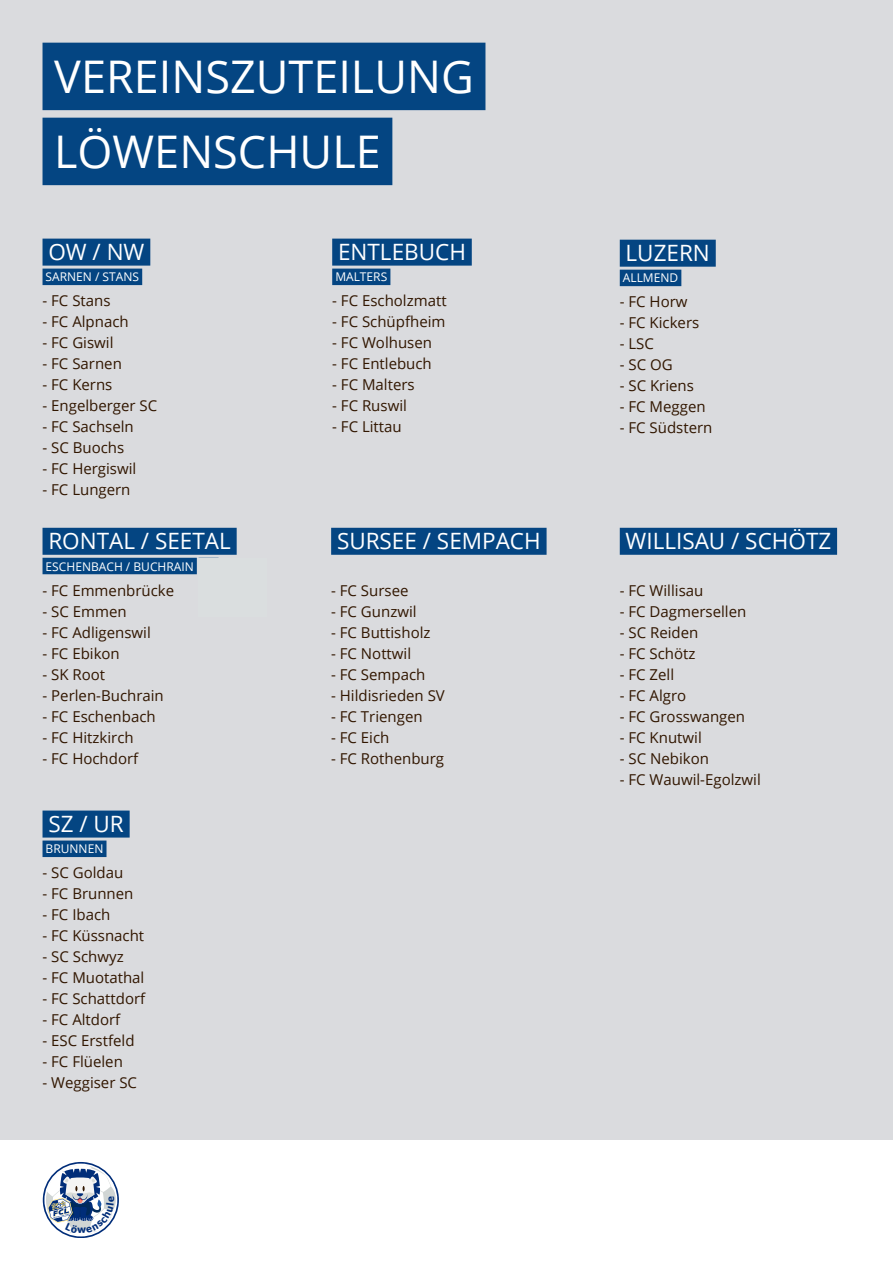
<style>
.page{position:relative;width:893px;height:1263px;background:#fff}
.page>*{position:absolute;margin:0;border:0;box-sizing:border-box;transform-origin:0 0}
.t1{font:45px "Open Sans";color:#fff}
.t2{font:22.5px "Open Sans";color:#fff}
.t3{font:15px "Open Sans";color:#311600}
.t4{font:12px "Open Sans";color:#fff}
</style>
<div class="page">
<div style="left:0;top:0;width:893px;height:1140px;background:#dadbde"></div>
<div style="left:43px;top:43px;width:442px;height:67px;background:#044582"></div>
<div style="left:43px;top:118px;width:349px;height:67px;background:#044582"></div>
<div style="left:43px;top:269px;width:99px;height:16px;background:#044582"></div>
<div style="left:43px;top:558px;width:154px;height:16px;background:#044582"></div>
<div style="left:43px;top:840px;width:63px;height:17px;background:#044582"></div>
<div style="left:332px;top:269px;width:58px;height:16px;background:#044582"></div>
<div style="left:620px;top:270px;width:61px;height:16px;background:#044582"></div>
<div style="left:43px;top:239px;width:107px;height:27px;background:#044582"></div>
<div style="left:43px;top:528px;width:194px;height:27px;background:#044582"></div>
<div style="left:331px;top:528px;width:216px;height:27px;background:#044582"></div>
<div style="left:43px;top:810px;width:87px;height:27px;background:#044582"></div>
<div style="left:620px;top:528px;width:217px;height:27px;background:#044582"></div>
<div style="left:332px;top:239px;width:140px;height:27px;background:#044582"></div>
<div style="left:620px;top:240px;width:96px;height:27px;background:#044582"></div>
<svg style="left:43px;top:1162px;width:76px;height:75px"></svg>
<p class="t1" style="left:54px;top:46px;width:421px">VEREINSZUTEILUNG</p>
<p class="t1" style="left:54px;top:121px;width:328px">LÖWENSCHULE</p>
<p class="t2" style="left:48px;top:236px;width:98px">OW / NW</p>
<p class="t2" style="left:338px;top:236px;width:129px">ENTLEBUCH</p>
<p class="t2" style="left:626px;top:237px;width:86px">LUZERN</p>
<p class="t4" style="left:46px;top:269px;width:95px">SARNEN / STANS</p>
<p class="t4" style="left:335px;top:269px;width:53px">MALTERS</p>
<p class="t4" style="left:623px;top:270px;width:57px">ALLMEND</p>
<p class="t3" style="left:43px;top:291px;width:70px">- FC Stans</p>
<p class="t3" style="left:43px;top:312px;width:88px">- FC Alpnach</p>
<p class="t3" style="left:43px;top:333px;width:72px">- FC Giswil</p>
<p class="t3" style="left:43px;top:354px;width:81px">- FC Sarnen</p>
<p class="t3" style="left:43px;top:375px;width:71px">- FC Kerns</p>
<p class="t3" style="left:43px;top:396px;width:116px">- Engelberger SC</p>
<p class="t3" style="left:43px;top:417px;width:93px">- FC Sachseln</p>
<p class="t3" style="left:43px;top:438px;width:83px">- SC Buochs</p>
<p class="t3" style="left:43px;top:459px;width:95px">- FC Hergiswil</p>
<p class="t3" style="left:43px;top:480px;width:90px">- FC Lungern</p>
<p class="t3" style="left:332px;top:291px;width:116px">- FC Escholzmatt</p>
<p class="t3" style="left:332px;top:312px;width:115px">- FC Schüpfheim</p>
<p class="t3" style="left:332px;top:333px;width:101px">- FC Wolhusen</p>
<p class="t3" style="left:332px;top:354px;width:101px">- FC Entlebuch</p>
<p class="t3" style="left:332px;top:375px;width:84px">- FC Malters</p>
<p class="t3" style="left:332px;top:396px;width:76px">- FC Ruswil</p>
<p class="t3" style="left:332px;top:417px;width:71px">- FC Littau</p>
<p class="t3" style="left:620px;top:292px;width:69px">- FC Horw</p>
<p class="t3" style="left:620px;top:313px;width:81px">- FC Kickers</p>
<p class="t3" style="left:620px;top:334px;width:36px">- LSC</p>
<p class="t3" style="left:620px;top:355px;width:54px">- SC OG</p>
<p class="t3" style="left:620px;top:376px;width:76px">- SC Kriens</p>
<p class="t3" style="left:620px;top:397px;width:87px">- FC Meggen</p>
<p class="t3" style="left:620px;top:418px;width:94px">- FC Südstern</p>
<p class="t2" style="left:48px;top:525px;width:184px">RONTAL / SEETAL</p>
<p class="t2" style="left:337px;top:525px;width:205px">SURSEE / SEMPACH</p>
<p class="t4" style="left:46px;top:558px;width:150px">ESCHENBACH / BUCHRAIN</p>
<p class="t3" style="left:43px;top:580px;width:133px">- FC Emmenbrücke</p>
<p class="t3" style="left:43px;top:601px;width:86px">- SC Emmen</p>
<p class="t3" style="left:43px;top:622px;width:110px">- FC Adligenswil</p>
<p class="t3" style="left:43px;top:643px;width:79px">- FC Ebikon</p>
<p class="t3" style="left:43px;top:664px;width:64px">- SK Root</p>
<p class="t3" style="left:43px;top:685px;width:123px">- Perlen-Buchrain</p>
<p class="t3" style="left:43px;top:706px;width:115px">- FC Eschenbach</p>
<p class="t3" style="left:43px;top:727px;width:93px">- FC Hitzkirch</p>
<p class="t3" style="left:43px;top:748px;width:97px">- FC Hochdorf</p>
<p class="t2" style="left:48px;top:808px;width:77px">SZ / UR</p>
<p class="t4" style="left:46px;top:841px;width:59px">BRUNNEN</p>
<p class="t3" style="left:43px;top:863px;width:82px">- SC Goldau</p>
<p class="t3" style="left:43px;top:884px;width:92px">- FC Brunnen</p>
<p class="t3" style="left:43px;top:905px;width:69px">- FC Ibach</p>
<p class="t3" style="left:43px;top:926px;width:103px">- FC Küssnacht</p>
<p class="t3" style="left:43px;top:947px;width:83px">- SC Schwyz</p>
<p class="t3" style="left:43px;top:968px;width:103px">- FC Muotathal</p>
<p class="t3" style="left:43px;top:989px;width:104px">- FC Schattdorf</p>
<p class="t3" style="left:43px;top:1010px;width:79px">- FC Altdorf</p>
<p class="t3" style="left:43px;top:1031px;width:94px">- ESC Erstfeld</p>
<p class="t3" style="left:43px;top:1052px;width:82px">- FC Flüelen</p>
<p class="t3" style="left:43px;top:1073px;width:96px">- Weggiser SC</p>
<p class="t3" style="left:331px;top:580px;width:79px">- FC Sursee</p>
<p class="t3" style="left:331px;top:601px;width:87px">- FC Gunzwil</p>
<p class="t3" style="left:331px;top:622px;width:101px">- FC Buttisholz</p>
<p class="t3" style="left:331px;top:643px;width:82px">- FC Nottwil</p>
<p class="t3" style="left:331px;top:664px;width:96px">- FC Sempach</p>
<p class="t3" style="left:331px;top:685px;width:115px">- Hildisrieden SV</p>
<p class="t3" style="left:331px;top:706px;width:93px">- FC Triengen</p>
<p class="t3" style="left:331px;top:727px;width:60px">- FC Eich</p>
<p class="t3" style="left:331px;top:748px;width:115px">- FC Rothenburg</p>
<p class="t2" style="left:626px;top:525px;width:207px">WILLISAU / SCHÖTZ</p>
<p class="t3" style="left:620px;top:580px;width:85px">- FC Willisau</p>
<p class="t3" style="left:620px;top:601px;width:128px">- FC Dagmersellen</p>
<p class="t3" style="left:620px;top:622px;width:80px">- SC Reiden</p>
<p class="t3" style="left:620px;top:643px;width:77px">- FC Schötz</p>
<p class="t3" style="left:620px;top:664px;width:56px">- FC Zell</p>
<p class="t3" style="left:620px;top:685px;width:68px">- FC Algro</p>
<p class="t3" style="left:620px;top:706px;width:127px">- FC Grosswangen</p>
<p class="t3" style="left:620px;top:727px;width:84px">- FC Knutwil</p>
<p class="t3" style="left:620px;top:748px;width:91px">- SC Nebikon</p>
<p class="t3" style="left:620px;top:769px;width:143px">- FC Wauwil-Egolzwil</p>
</div>
